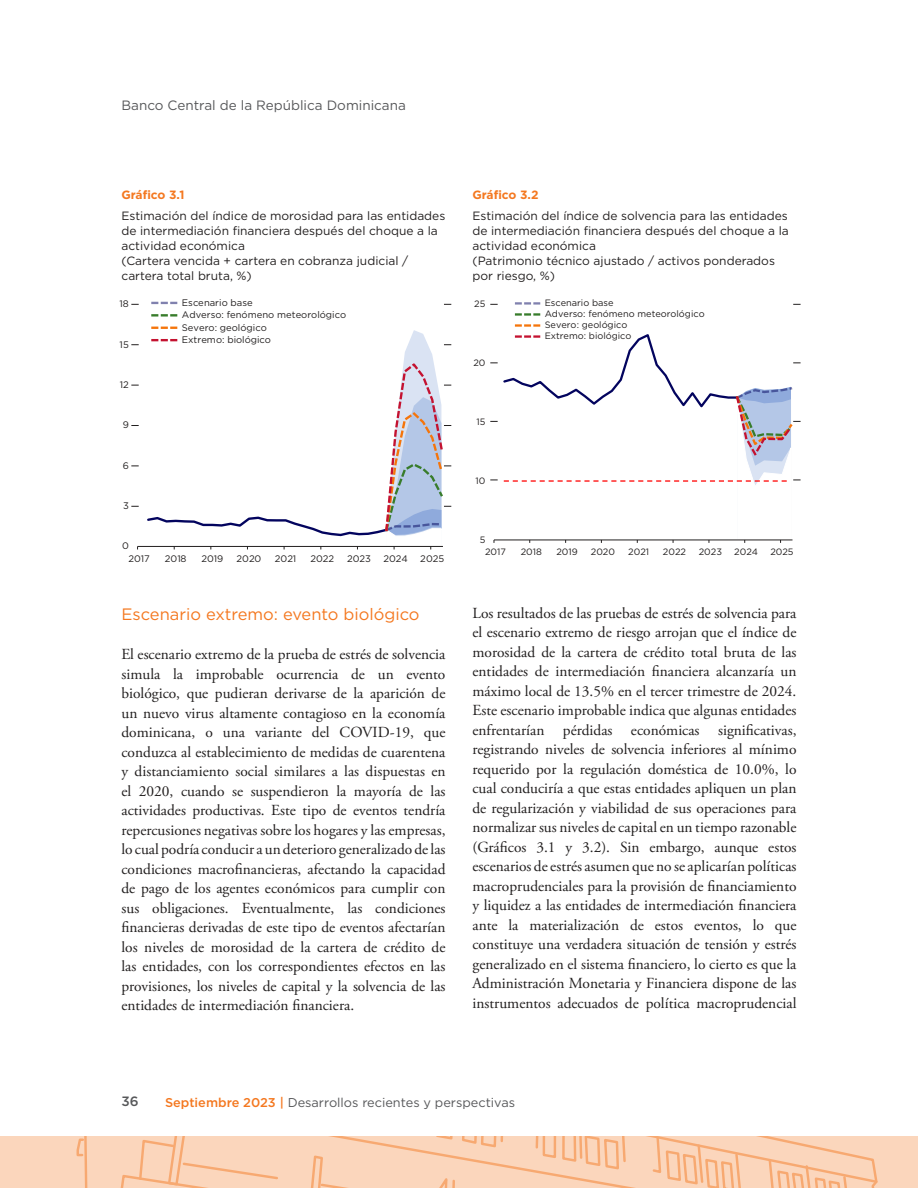
<style>
.page{position:relative;width:918px;height:1188px;background:#fff}
.page>*{position:absolute;margin:0;border:0;box-sizing:border-box;transform-origin:0 0}
.t1{font:16.5px "Gotham";color:#f47820}
.t2{font:15.3px/19.5px "Adobe Garamond Pro";color:#221f1f;text-align:justify}
.t3{font:13.5px "Gotham";color:#57585a}
.t4{font:500 13.5px "Gotham";color:#57585a}
.t5{font:12.75px "Gotham";color:#57585a}
.t6{font:12px/15px "Gotham";color:#221f1f}
.t7{font:700 12px "Gotham";letter-spacing:-.01em;color:#f47820}
.t8{font:9.45px/12.5px "Gotham";color:#221f1f}
.t9{font:9.15px/11.1px "Gotham";color:#221f1f}
.s1{font-weight:500;color:#f47820}
</style>
<div class="page">
<svg style="left:15px;top:1137px;width:901px;height:51px;background:#fad0b3"></svg>
<hr style="left:138px;top:546px;width:305px;height:1px;background:#221f1f">
<svg style="left:152px;top:302px;width:26px;height:2px"></svg>
<svg style="left:152px;top:314px;width:26px;height:3px"></svg>
<svg style="left:516px;top:302px;width:25px;height:3px"></svg>
<svg style="left:516px;top:313px;width:25px;height:3px"></svg>
<svg style="left:145px;top:327px;width:306px;height:222px"></svg>
<svg style="left:490px;top:324px;width:311px;height:219px"></svg>
<p class="t3" style="left:122px;top:98px;width:286px">Banco Central de la República Dominicana</p>
<p class="t7" style="left:122px;top:189px;width:65px">Gráfico 3.1</p>
<p class="t6" style="left:122px;top:209px;width:325px">Estimación del índice de morosidad para las entidades de intermediación financiera después del choque a la actividad económica<br>(Cartera vencida + cartera en cobranza judicial / cartera total bruta, %)</p>
<p class="t8" style="left:119px;top:298px;width:11px">18</p>
<p class="t8" style="left:120px;top:339px;width:11px">15</p>
<p class="t8" style="left:120px;top:379px;width:11px">12</p>
<p class="t8" style="left:123px;top:419px;width:8px">9</p>
<p class="t8" style="left:123px;top:460px;width:8px">6</p>
<p class="t8" style="left:123px;top:500px;width:7px">3</p>
<p class="t8" style="left:122px;top:540px;width:8px">0</p>
<p class="t8" style="left:182px;top:297px;width:166px">Escenario base<br>Adverso: fenómeno meteorológico<br>Severo: geológico<br>Extremo: biológico</p>
<p class="t8" style="left:128px;top:553px;width:23px">2017</p>
<p class="t8" style="left:165px;top:553px;width:23px">2018</p>
<p class="t8" style="left:201px;top:553px;width:23px">2019</p>
<p class="t8" style="left:237px;top:553px;width:26px">2020</p>
<p class="t8" style="left:275px;top:553px;width:23px">2021</p>
<p class="t8" style="left:310px;top:553px;width:25px">2022</p>
<p class="t8" style="left:347px;top:553px;width:25px">2023</p>
<p class="t8" style="left:383px;top:553px;width:26px">2024</p>
<p class="t8" style="left:420px;top:553px;width:25px">2025</p>
<p class="t1" style="left:122px;top:605px;width:300px">Escenario extremo: evento biológico</p>
<p class="t2" style="left:122px;top:645px;width:326px">El escenario extremo de la prueba de estrés de solvencia simula la improbable ocurrencia de un evento biológico, que pudieran derivarse de la aparición de un nuevo virus altamente contagioso en la economía dominicana, o una variante del COVID-19, que conduzca al establecimiento de medidas de cuarentena y distanciamiento social similares a las dispuestas en el 2020, cuando se suspendieron la mayoría de las actividades productivas. Este tipo de eventos tendría repercusiones negativas sobre los hogares y las empresas, lo cual podría conducir a un deterioro generalizado de las condiciones macrofinancieras, afectando la capacidad de pago de los agentes económicos para cumplir con sus obligaciones. Eventualmente, las condiciones financieras derivadas de este tipo de eventos afectarían los niveles de morosidad de la cartera de crédito de las entidades, con los correspondientes efectos en las provisiones, los niveles de capital y la solvencia de las entidades de intermediación financiera.</p>
<p class="t7" style="left:472px;top:189px;width:68px">Gráfico 3.2</p>
<p class="t6" style="left:472px;top:209px;width:318px">Estimación del índice de solvencia para las entidades de intermediación financiera después del choque a la actividad económica<br>(Patrimonio técnico ajustado / activos ponderados por riesgo, %)</p>
<p class="t9" style="left:474px;top:299px;width:13px">25</p>
<p class="t9" style="left:473px;top:358px;width:14px">20</p>
<p class="t9" style="left:477px;top:417px;width:10px">15</p>
<p class="t9" style="left:476px;top:476px;width:11px">10</p>
<p class="t9" style="left:480px;top:535px;width:7px">5</p>
<p class="t9" style="left:545px;top:298px;width:161px">Escenario base<br>Adverso: fenómeno meteorológico<br>Severo: geológico<br>Extremo: biológico</p>
<p class="t9" style="left:485px;top:546px;width:22px">2017</p>
<p class="t9" style="left:521px;top:546px;width:23px">2018</p>
<p class="t9" style="left:556px;top:546px;width:23px">2019</p>
<p class="t9" style="left:591px;top:546px;width:26px">2020</p>
<p class="t9" style="left:628px;top:546px;width:22px">2021</p>
<p class="t9" style="left:663px;top:546px;width:25px">2022</p>
<p class="t9" style="left:699px;top:546px;width:25px">2023</p>
<p class="t9" style="left:734px;top:546px;width:25px">2024</p>
<p class="t9" style="left:770px;top:546px;width:25px">2025</p>
<p class="t2" style="left:472px;top:603px;width:326px">Los resultados de las pruebas de estrés de solvencia para el escenario extremo de riesgo arrojan que el índice de morosidad de la cartera de crédito total bruta de las entidades de intermediación financiera alcanzaría un máximo local de 13.5% en el tercer trimestre de 2024.<br>Este escenario improbable indica que algunas entidades enfrentarían pérdidas económicas significativas, registrando niveles de solvencia inferiores al mínimo requerido por la regulación doméstica de 10.0%, lo cual conduciría a que estas entidades apliquen un plan de regularización y viabilidad de sus operaciones para normalizar sus niveles de capital en un tiempo razonable (Gráficos 3.1 y 3.2). Sin embargo, aunque estos escenarios de estrés asumen que no se aplicarían políticas macroprudenciales para la provisión de financiamiento y liquidez a las entidades de intermediación financiera ante la materialización de estos eventos, lo que constituye una verdadera situación de tensión y estrés generalizado en el sistema financiero, lo cierto es que la Administración Monetaria y Financiera dispone de las instrumentos adecuados de política macroprudencial</p>
<p class="t4" style="left:122px;top:1094px;width:19px">36</p>
<p class="t5" style="left:165px;top:1096px;width:352px"><span class="s1">Septiembre 2023 |</span> Desarrollos recientes y perspectivas</p>
</div>
